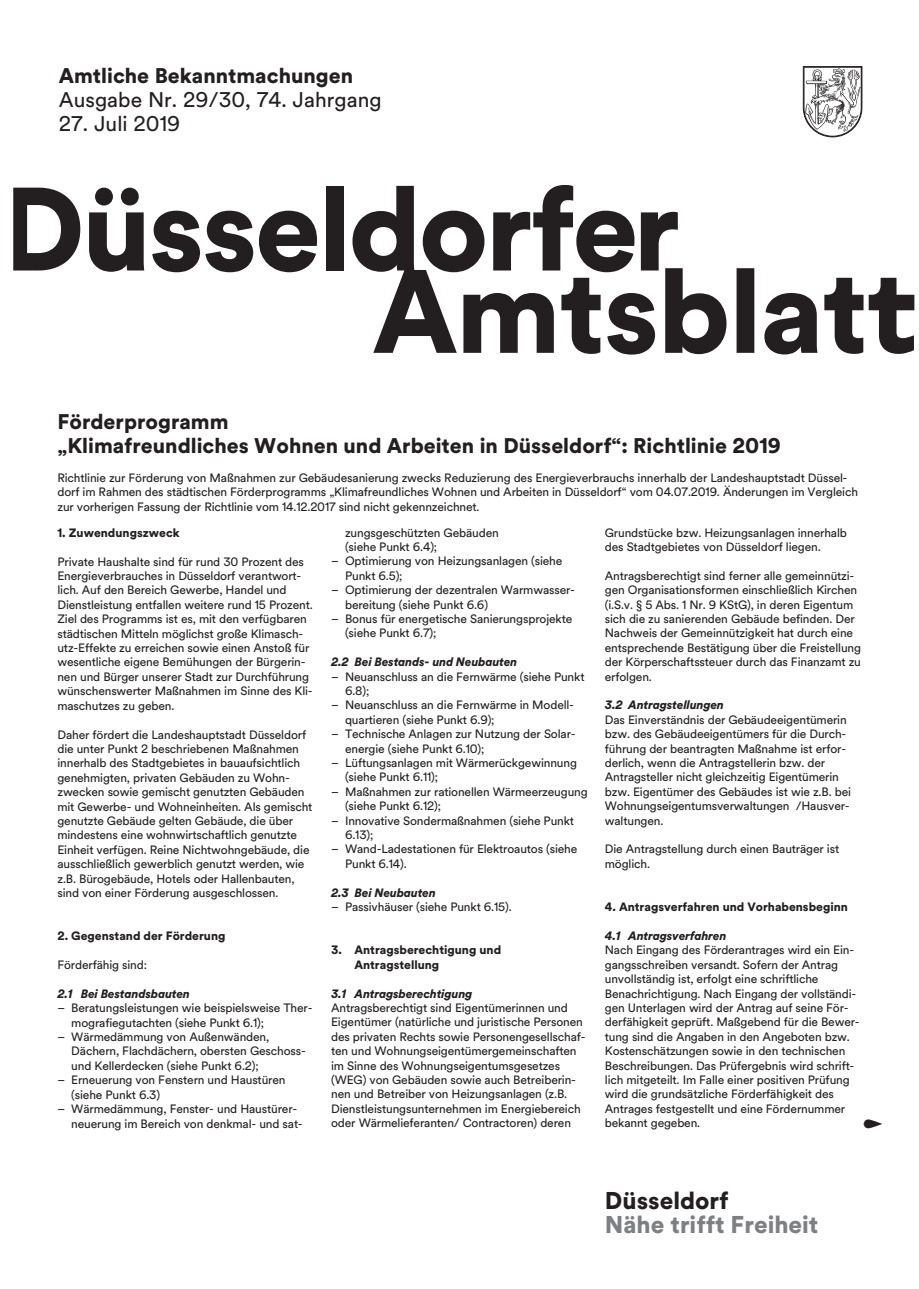
<style>
.page{position:relative;width:919px;height:1289px;background:#fff}
.page>*{position:absolute;margin:0;border:0;box-sizing:border-box;transform-origin:0 0}
.t1{font:900 24px "Duesseldorf Circular TT";color:#7e7f82}
.t2{font:900 24px "Duesseldorf Circular TT";color:#231f20}
.t3{font:900 21px/24px "Duesseldorf Circular TT";color:#231f20}
.t4{font:21px "Duesseldorf Circular TT";color:#231f20}
.t5{font:12px/14.4px "Duesseldorf Circular TT";letter-spacing:-.015em;color:#231f20}
.t6{font:italic 900 12px "Duesseldorf Circular TT";letter-spacing:-.015em;color:#231f20}
.t7{font:900 12px/14.4px "Duesseldorf Circular TT";color:#231f20}
</style>
<div class="page">
<svg style="left:803px;top:67px;width:58px;height:70px"></svg>
<svg style="left:13px;top:188px;width:67px;height:82px"></svg>
<svg style="left:89px;top:212px;width:55px;height:60px"></svg>
<svg style="left:152px;top:211px;width:101px;height:61px"></svg>
<svg style="left:259px;top:211px;width:58px;height:61px"></svg>
<div style="left:326px;top:186px;width:18px;height:84px;background:#231f20"></div>
<svg style="left:95px;top:188px;width:18px;height:17px"></svg>
<svg style="left:121px;top:188px;width:18px;height:17px"></svg>
<svg style="left:352px;top:185px;width:402px;height:169px"></svg>
<svg style="left:764px;top:278px;width:150px;height:76px"></svg>
<p class="t3" style="left:59px;top:65px;width:296px">Amtliche Bekanntmachungen</p>
<h1 class="t4" style="left:59px;top:91px;width:324px">Ausgabe Nr. 29/30, 74. Jahrgang</h1>
<h1 class="t4" style="left:59px;top:115px;width:123px">27. Juli 2019</h1>
<h2 class="t3" style="left:57px;top:412px;width:725px">Förderprogramm<br>„Klimafreundliches Wohnen und Arbeiten in Düsseldorf“: Richtlinie 2019</h2>
<p class="t5" style="left:57px;top:471px;width:802px">Richtlinie zur Förderung von Maßnahmen zur Gebäudesanierung zwecks Reduzierung des Energieverbrauchs innerhalb der Landeshauptstadt Düssel&shy;dorf im Rahmen des städtischen Förderprogramms „Klimafreundliches Wohnen und Arbeiten in Düsseldorf“ vom 04.07.2019. Änderungen im Vergleich zur vorherigen Fassung der Richtlinie vom 14.12.2017 sind nicht gekennzeichnet.</p>
<h3 class="t7" style="left:57px;top:526px;width:124px">1. Zuwendungszweck</h3>
<p class="t5" style="left:57px;top:555px;width:257px">Private Haushalte sind für rund 30 Prozent des Energieverbrauches in Düsseldorf verantwort&shy;lich. Auf den Bereich Gewerbe, Handel und Dienstleistung entfallen weitere rund 15 Prozent.<br>Ziel des Programms ist es, mit den verfügbaren städtischen Mitteln möglichst große Klimasch&shy;utz-Effekte zu erreichen sowie einen Anstoß für wesentliche eigene Bemühungen der Bürgerin&shy;nen und Bürger unserer Stadt zur Durchführung wünschenswerter Maßnahmen im Sinne des Kli&shy;maschutzes zu geben.</p>
<p class="t5" style="left:604px;top:526px;width:243px">Grundstücke bzw. Heizungsanlagen innerhalb des Stadtgebietes von Düsseldorf liegen.</p>
<p class="t5" style="left:604px;top:584px;width:258px">gen Organisationsformen einschließlich Kirchen (i.S.v. § 5 Abs. 1 Nr. 9 KStG), in deren Eigentum sich die zu sanierenden Gebäude befinden. Der Nachweis der Gemeinnützigkeit hat durch eine entsprechende Bestätigung über die Freistellung der Körperschaftssteuer durch das Finanzamt zu erfolgen.</p>
<h4 class="t6" style="left:604px;top:700px;width:121px">3.2 Antragstellungen</h4>
<p class="t5" style="left:604px;top:713px;width:243px">Das Einverständnis der Gebäudeeigentümerin</p>
<p class="t5" style="left:604px;top:756px;width:248px">derlich, wenn die Antragstellerin bzw. der<br>Antragsteller nicht gleichzeitig Eigentümerin bzw. Eigentümer des Gebäudes ist wie z.B. bei</p>
<p class="t5" style="left:604px;top:814px;width:60px">waltungen.</p>
<p class="t5" style="left:604px;top:843px;width:236px">Die Antragstellung durch einen Bauträger ist möglich.</p>
<h3 class="t7" style="left:604px;top:900px;width:245px">4. Antragsverfahren und Vorhabensbeginn</h3>
<h4 class="t6" style="left:604px;top:931px;width:123px">4.1 Antragsverfahren</h4>
<p class="t5" style="left:604px;top:958px;width:235px">gangsschreiben versandt. Sofern der Antrag unvollständig ist, erfolgt eine schriftliche</p>
<p class="t5" style="left:345px;top:526px;width:155px">zungsgeschützten Gebäuden (siehe Punkt 6.4);</p>
<p class="t5" style="left:345px;top:555px;width:219px;text-indent:-14px">– Optimierung von Heizungsanlagen (siehe<br>Punkt 6.5);</p>
<p class="t5" style="left:345px;top:598px;width:144px">bereitung (siehe Punkt 6.6)</p>
<p class="t5" style="left:345px;top:612px;width:229px;text-indent:-14px">– Bonus für energetische Sanierungsprojekte (siehe Punkt 6.7);</p>
<h4 class="t6" style="left:331px;top:657px;width:187px">2.2 Bei Bestands- und Neubauten</h4>
<p class="t5" style="left:345px;top:670px;width:241px;text-indent:-14px">– Neuanschluss an die Fernwärme (siehe Punkt<br>6.8);</p>
<p class="t5" style="left:345px;top:713px;width:151px">quartieren (siehe Punkt 6.9);</p>
<p class="t5" style="left:345px;top:742px;width:141px">energie (siehe Punkt 6.10);</p>
<p class="t5" style="left:345px;top:756px;width:233px;text-indent:-14px">– Lüftungsanlagen mit Wärmerückgewinnung (siehe Punkt 6.11);</p>
<p class="t5" style="left:345px;top:785px;width:244px;text-indent:-14px">– Maßnahmen zur rationellen Wärmeerzeugung (siehe Punkt 6.12);</p>
<p class="t5" style="left:345px;top:814px;width:230px;text-indent:-14px">– Innovative Sondermaßnahmen (siehe Punkt<br>6.13);</p>
<p class="t5" style="left:345px;top:843px;width:234px;text-indent:-14px">– Wand-Ladestationen für Elektroautos (siehe<br>Punkt 6.14).</p>
<h4 class="t6" style="left:331px;top:888px;width:106px">2.3 Bei Neubauten</h4>
<p class="t5" style="left:331px;top:900px;width:182px">– Passivhäuser (siehe Punkt 6.15).</p>
<h3 class="t7" style="left:354px;top:944px;width:148px;text-indent:-23px">3. Antragsberechtigung und<br>Antragstellung</h3>
<h4 class="t6" style="left:331px;top:988px;width:143px">3.1 Antragsberechtigung</h4>
<p class="t5" style="left:331px;top:1001px;width:253px">Antragsberechtigt sind Eigentümerinnen und<br>Eigentümer (natürliche und juristische Personen</p>
<p class="t5" style="left:331px;top:1044px;width:247px">ten und Wohnungseigentümergemeinschaften im Sinne des Wohnungseigentumsgesetzes</p>
<p class="t5" style="left:331px;top:1088px;width:251px">nen und Betreiber von Heizungsanlagen (z.B.<br>Dienstleistungsunternehmen im Energiebereich oder Wärmelieferanten/ Contractoren) deren</p>
<p class="t5" style="left:604px;top:569px;width:253px">Antragsberechtigt sind ferner alle gemeinnützi-</p>
<p class="t5" style="left:331px;top:584px;width:245px">– Optimierung der dezentralen Warmwasser-</p>
<p class="t5" style="left:331px;top:699px;width:244px">– Neuanschluss an die Fernwärme in Modell-</p>
<p class="t5" style="left:57px;top:728px;width:256px">Daher fördert die Landeshauptstadt Düsseldorf die unter Punkt 2 beschriebenen Maßnahmen innerhalb des Stadtgebietes in bauaufsichtlich genehmigten, privaten Gebäuden zu Wohn&shy;zwecken sowie gemischt genutzten Gebäuden mit Gewerbe- und Wohneinheiten. Als gemischt genutzte Gebäude gelten Gebäude, die über mindestens eine wohnwirtschaftlich genutzte Einheit verfügen. Reine Nichtwohngebäude, die ausschließlich gewerblich genutzt werden, wie z.B. Bürogebäude, Hotels oder Hallenbauten, sind von einer Förderung ausgeschlossen.</p>
<p class="t5" style="left:331px;top:728px;width:246px">– Technische Anlagen zur Nutzung der Solar-</p>
<p class="t5" style="left:604px;top:728px;width:244px">bzw. des Gebäudeeigentümers für die Durch&shy;führung der beantragten Maßnahme ist erfor-</p>
<p class="t5" style="left:604px;top:800px;width:248px">Wohnungseigentumsverwaltungen /Hausver-</p>
<h3 class="t7" style="left:57px;top:929px;width:169px">2. Gegenstand der Förderung</h3>
<p class="t5" style="left:604px;top:944px;width:251px">Nach Eingang des Förderantrages wird ein Ein-</p>
<p class="t5" style="left:57px;top:958px;width:91px">Förderfähig sind:</p>
<h4 class="t6" style="left:57px;top:989px;width:134px">2.1 Bei Bestandsbauten</h4>
<p class="t5" style="left:604px;top:987px;width:254px">Benachrichtigung. Nach Eingang der vollständi-</p>
<p class="t5" style="left:71px;top:1001px;width:243px;text-indent:-14px">– Beratungsleistungen wie beispielsweise Ther&shy;mografiegutachten (siehe Punkt 6.1);</p>
<p class="t5" style="left:604px;top:1001px;width:258px">gen Unterlagen wird der Antrag auf seine För&shy;derfähigkeit geprüft. Maßgebend für die Bewer-</p>
<p class="t5" style="left:71px;top:1030px;width:236px;text-indent:-14px">– Wärmedämmung von Außenwänden,<br>Dächern, Flachdächern, obersten Geschoss&shy;und Kellerdecken (siehe Punkt 6.2);</p>
<p class="t5" style="left:331px;top:1030px;width:256px">des privaten Rechts sowie Personengesellschaf-</p>
<p class="t5" style="left:604px;top:1030px;width:246px">tung sind die Angaben in den Angeboten bzw.<br>Kostenschätzungen sowie in den technischen</p>
<p class="t5" style="left:604px;top:1073px;width:246px">lich mitgeteilt. Im Falle einer positiven Prüfung wird die grundsätzliche Förderfähigkeit des Antrages festgestellt und eine Fördernummer bekannt gegeben.</p>
<p class="t5" style="left:604px;top:1059px;width:253px">Beschreibungen. Das Prüfergebnis wird schrift-</p>
<p class="t5" style="left:71px;top:1073px;width:216px;text-indent:-14px">– Erneuerung von Fenstern und Haustüren (siehe Punkt 6.3)</p>
<p class="t5" style="left:331px;top:1073px;width:246px">(WEG) von Gebäuden sowie auch Betreiberin-</p>
<p class="t5" style="left:71px;top:1102px;width:233px;text-indent:-14px">– Wärmedämmung, Fenster- und Haustürer&shy;neuerung im Bereich von denkmal- und sat-</p>
<p class="t2" style="left:604px;top:1191px;width:125px">Düsseldorf</p>
<p class="t1" style="left:604px;top:1215px;width:215px">Nähe trifft Freiheit</p>
</div>
